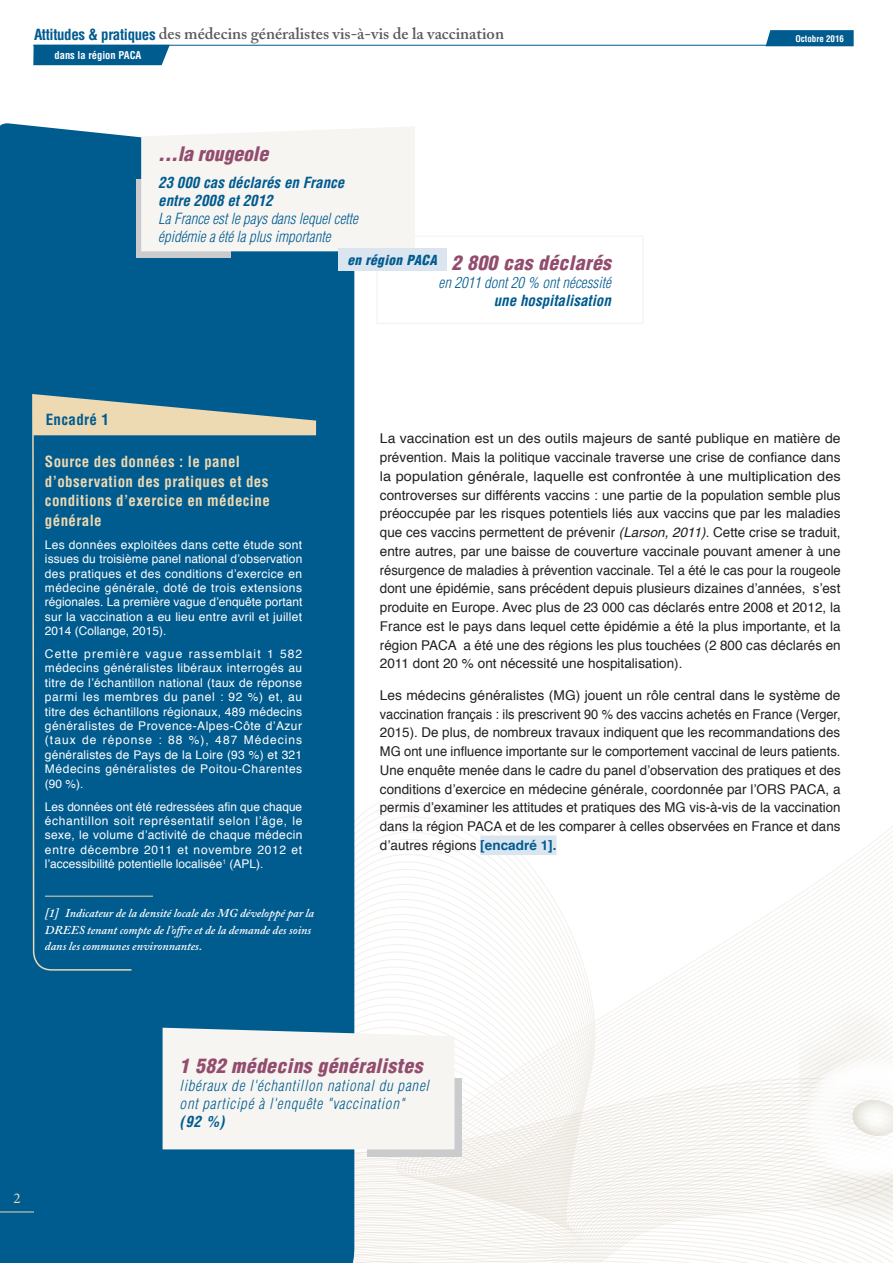
<style>
.page{position:relative;width:893px;height:1263px;background:#fff}
.page>*{position:absolute;margin:0;border:0;box-sizing:border-box;transform-origin:0 0}
.t1{font:italic 900 condensed 19.5px "Helvetica";letter-spacing:.025em;color:#934c6d}
.t2{font:italic 900 condensed 19.5px "Helvetica";color:#934c6d}
.t3{font:600 16.5px "Adobe Caslon Pro";color:#5c5c5f}
.t4{font:italic 300 condensed 15px/18px "Helvetica";color:#005b8f}
.titre_encadré{font:700 condensed 15px/19.5px "Helvetica";letter-spacing:.025em;color:#edd9b2}
.t5{font:italic 300 condensed 15px/18px "Helvetica";letter-spacing:.05em;color:#005b8f}
.titre_graphique{font:700 condensed 15px "Helvetica";letter-spacing:.025em;color:#005b8f}
.t6{font:15px "Minion Pro";color:#edd9b2}
.courant{font:13.5px/18.8px "Helvetica";letter-spacing:.005em;color:#231f20;text-align:justify}
.t7{font:italic 900 condensed 13.5px "Helvetica";letter-spacing:.025em;color:#005b8f}
.texte_encadré{font:12px/14.4px "Helvetica";letter-spacing:.025em;color:#fff;text-align:justify}
.note_bas_de_page{font:italic 600 12px/16.5px "Adobe Caslon Pro";color:#fff}
.t8{font:700 condensed 10.5px "Helvetica";color:#fff}
.t9{font:700 condensed 9px "Helvetica";color:#fff}
.s1{font-family:"Helvetica";font-weight:700;font-stretch:condensed;font-size:15px;color:#005b8f}
.s2{font-weight:700}
.s3{font-style:italic}
.s4{font-weight:700;color:#005b8f}
</style>
<div class="page">
<svg style="left:354px;top:989px;width:539px;height:6px"></svg>
<div style="left:0;top:123px;width:354px;height:1140px;background:#005b8f"></div>
<div style="left:480px;top:835px;width:76px;height:20px;background:#dae5f0"></div>
<hr style="left:45px;top:896px;width:108px;height:1px;background:#edd9b2">
<svg style="left:133px;top:394px;width:183px;height:41px;background:#84a1a2"></svg>
<div style="left:31px;top:393px;width:102px;height:870px;background:#005b8f"></div>
<div style="left:136px;top:180px;width:94px;height:78px;background:#cacbcd"></div>
<div style="left:141px;top:126px;width:274px;height:125px;background:#f6f5f2"></div>
<div style="left:376px;top:235px;width:268px;height:89px;border:2px solid #f6f5f2"></div>
<div style="left:338px;top:248px;width:108px;height:22px;background:#dae5f0"></div>
<svg style="left:163px;top:1001px;width:730px;height:262px"></svg>
<hr style="left:0;top:1211px;width:34px;height:1px;background:#edd9b2">
<svg style="left:766px;top:30px;width:88px;height:16px"></svg>
<div style="left:33px;top:46px;width:137px;height:19px;background:#005b8f"></div>
<hr style="left:33px;top:45px;width:820px;height:1px;background:#005b8f">
<p class="t3" style="left:34px;top:23px;width:472px"><span class="s1">Attitudes &amp; pratiques</span> des médecins généralistes vis-à-vis de la vaccination</p>
<p class="t9" style="left:795px;top:33px;width:50px">Octobre 2016</p>
<p class="t8" style="left:55px;top:49px;width:88px">dans la région PACA</p>
<p class="t2" style="left:158px;top:142px;width:111px">...la rougeole</p>
<p class="t4" style="left:158px;top:173px;width:201px"><span class="s2">23 000 cas déclarés en France entre 2008 et 2012<br></span>La France est le pays dans lequel cette épidémie a été la plus importante</p>
<p class="t7" style="left:347px;top:251px;width:91px">en région PACA</p>
<p class="t1" style="left:451px;top:250px;width:161px">2 800 cas déclarés</p>
<p class="t4" style="left:438px;top:273px;width:174px;text-align:right">en 2011 dont 20 % ont nécessité <span class="s2">une hospitalisation</span></p>
<p class="titre_graphique" style="left:46px;top:410px;width:65px">Encadré 1</p>
<p class="titre_encadré" style="left:45px;top:452px;width:226px">Source des données : le panel d’observation des pratiques et des conditions d’exercice en médecine générale</p>
<p class="texte_encadré" style="left:45px;top:538px;width:259px">Les données exploitées dans cette étude sont issues du troisième panel national d’observation des pratiques et des conditions d’exercice en médecine générale, doté de trois extensions régionales. La première vague d’enquête portant sur la vaccination a eu lieu entre avril et juillet 2014 (Collange, 2015).</p>
<p class="texte_encadré" style="left:45px;top:647px;width:259px">Cette première vague rassemblait 1 582 médecins généralistes libéraux interrogés au titre de l’échantillon national (taux de réponse parmi les membres du panel : 92 %) et, au titre des échantillons régionaux, 489 médecins généralistes de Provence-Alpes-Côte d’Azur (taux de réponse : 88 %), 487 Médecins généralistes de Pays de la Loire (93 %) et 321<br>Médecins généralistes de Poitou-Charentes (90 %).</p>
<p class="texte_encadré" style="left:45px;top:799px;width:259px">Les données ont été redressées afin que chaque échantillon soit représentatif selon l’âge, le sexe, le volume d’activité de chaque médecin entre décembre 2011 et novembre 2012 et l’accessibilité potentielle localisée<sup>1</sup> (APL).</p>
<p class="note_bas_de_page" style="left:45px;top:905px;width:271px">[1] Indicateur de la densité locale des MG développé par la<br>DREES tenant compte de l’offre et de la demande des soins dans les communes environnantes.</p>
<p class="courant" style="left:380px;top:429px;width:462px">La vaccination est un des outils majeurs de santé publique en matière de prévention. Mais la politique vaccinale traverse une crise de confiance dans la population générale, laquelle est confrontée à une multiplication des controverses sur différents vaccins : une partie de la population semble plus préoccupée par les risques potentiels liés aux vaccins que par les maladies que ces vaccins permettent de prévenir <span class="s3">(Larson, 2011)</span>. Cette crise se traduit, entre autres, par une baisse de couverture vaccinale pouvant amener à une résurgence de maladies à prévention vaccinale. Tel a été le cas pour la rougeole dont une épidémie, sans précédent depuis plusieurs dizaines d’années, s’est produite en Europe. Avec plus de 23 000 cas déclarés entre 2008 et 2012, la France est le pays dans lequel cette épidémie a été la plus importante, et la région PACA a été une des régions les plus touchées (2 800 cas déclarés en 2011 dont 20 % ont nécessité une hospitalisation).</p>
<p class="courant" style="left:380px;top:686px;width:462px">Les médecins généralistes (MG) jouent un rôle central dans le système de vaccination français : ils prescrivent 90 % des vaccins achetés en France (Verger, 2015). De plus, de nombreux travaux indiquent que les recommandations des MG ont une influence importante sur le comportement vaccinal de leurs patients.<br>Une enquête menée dans le cadre du panel d’observation des pratiques et des conditions d’exercice en médecine générale, coordonnée par l’ORS PACA, a permis d’examiner les attitudes et pratiques des MG vis-à-vis de la vaccination dans la région PACA et de les comparer à celles observées en France et dans d’autres régions <span class="s4">[encadré 1].</span></p>
<p class="t6" style="left:13px;top:1188px;width:9px">2</p>
<p class="t1" style="left:180px;top:1054px;width:244px">1 582 médecins généralistes</p>
<p class="t5" style="left:180px;top:1077px;width:251px">libéraux de l'échantillon national du panel ont participé à l'enquête "vaccination" <span class="s2">(92 %)</span></p>
</div>
